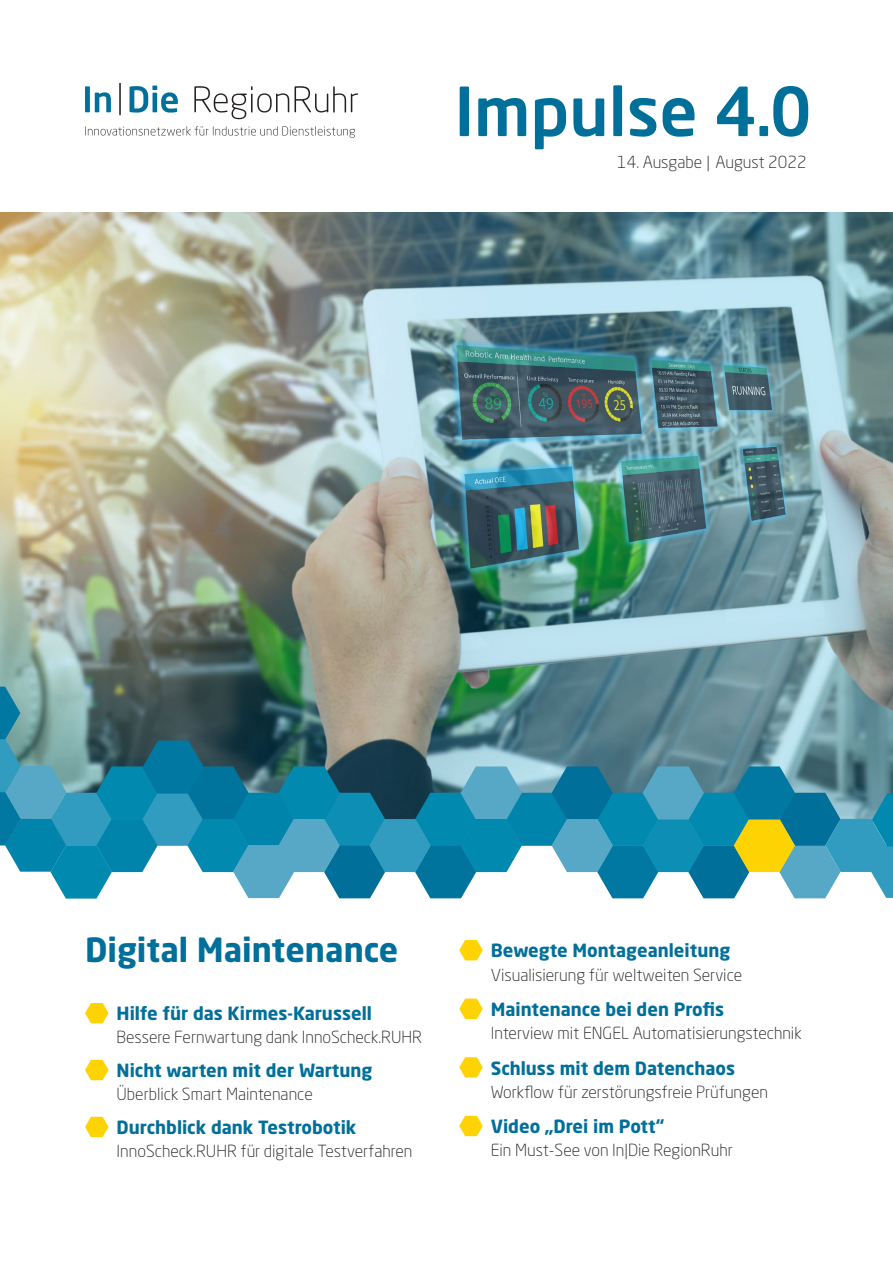
<style>
.page{position:relative;width:893px;height:1263px;background:#fff}
.page>*{position:absolute;margin:0;border:0;box-sizing:border-box;transform-origin:0 0}
.t1{font:500 66.75px "Neo Sans Pro";color:#006f9a}
.t2{font:700 33px "Neo Sans Std";color:#006f9a}
.t3{font:700 18px "Neo Sans Std";color:#006f9a}
.t4{font:300 16.5px "Neo Sans Std";color:#231f20}
</style>
<div class="page">
<img style="left:0;top:213px;width:893px;height:474px">
<svg style="left:194px;top:86px;width:164px;height:33px"></svg>
<svg style="left:130px;top:86px;width:48px;height:27px"></svg>
<svg style="left:119px;top:84px;width:2px;height:31px"></svg>
<svg style="left:85px;top:86px;width:26px;height:26px"></svg>
<svg style="left:85px;top:126px;width:270px;height:12px"></svg>
<svg style="left:85px;top:1003px;width:24px;height:20px"></svg>
<svg style="left:85px;top:1060px;width:24px;height:20px"></svg>
<svg style="left:85px;top:1117px;width:24px;height:20px"></svg>
<svg style="left:459px;top:940px;width:24px;height:20px"></svg>
<svg style="left:459px;top:999px;width:24px;height:20px"></svg>
<svg style="left:459px;top:1057px;width:24px;height:20px"></svg>
<svg style="left:459px;top:1116px;width:24px;height:20px"></svg>
<svg style="left:0;top:687px;width:893px;height:211px;background:#4e91a2"></svg>
<p class="t1" style="left:455px;top:69px;width:359px">Impulse 4.0</p>
<p class="t4" style="left:617px;top:152px;width:191px">14. Ausgabe | August 2022</p>
<p class="t2" style="left:85px;top:929px;width:315px">Digital Maintenance</p>
<p class="t3" style="left:117px;top:1002px;width:257px">Hilfe für das Kirmes-Karussell</p>
<p class="t4" style="left:117px;top:1027px;width:307px">Bessere Fernwartung dank InnoScheck.RUHR</p>
<p class="t3" style="left:117px;top:1059px;width:257px">Nicht warten mit der Wartung</p>
<p class="t4" style="left:117px;top:1084px;width:198px">Überblick Smart Maintenance</p>
<p class="t3" style="left:117px;top:1116px;width:241px">Durchblick dank Testrobotik</p>
<p class="t4" style="left:117px;top:1141px;width:297px">InnoScheck.RUHR für digitale Testverfahren</p>
<p class="t3" style="left:491px;top:939px;width:241px">Bewegte Montageanleitung</p>
<p class="t4" style="left:491px;top:965px;width:253px">Visualisierung für weltweiten Service</p>
<p class="t3" style="left:491px;top:998px;width:235px">Maintenance bei den Profis</p>
<p class="t4" style="left:491px;top:1023px;width:312px">Interview mit ENGEL Automatisierungstechnik</p>
<p class="t3" style="left:491px;top:1056px;width:246px">Schluss mit dem Datenchaos</p>
<p class="t4" style="left:491px;top:1082px;width:279px">Workflow für zerstörungsfreie Prüfungen</p>
<p class="t3" style="left:491px;top:1115px;width:175px">Video „Drei im Pott“</p>
<p class="t4" style="left:491px;top:1140px;width:244px">Ein Must-See von In|Die RegionRuhr</p>
</div>
